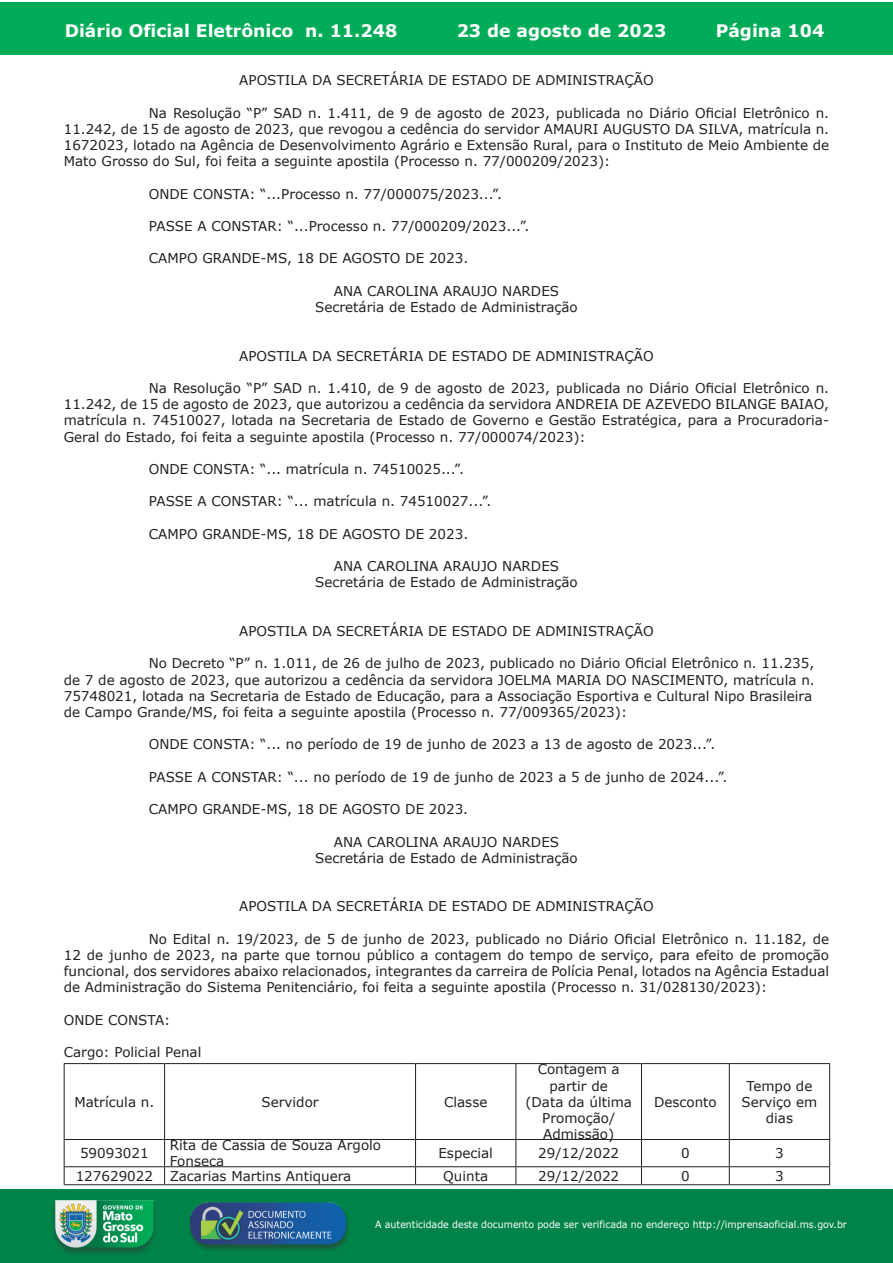
<style>
.page{position:relative;width:893px;height:1263px;background:#fff}
.page>*{position:absolute;margin:0;border:0;box-sizing:border-box;transform-origin:0 0}
.t1{font:700 17.25px "Verdana";color:#fff}
.t2{font:13.5px/16.2px "Verdana";color:#231f20;text-align:center}
.t3{font:9.9px "Verdana";color:#fff;scale:.95 1}
</style>
<div class="page">
<div style="left:0;top:2px;width:893px;height:53px;background:#00ac57"></div>
<div style="left:1px;top:1189px;width:892px;height:74px;background:#008349"></div>
<img style="left:49px;top:1198px;width:111px;height:61px">
<img style="left:185px;top:1201px;width:168px;height:54px">
<hr style="left:64px;top:1063px;width:101px;height:1px;background:#231f20">
<hr style="left:64px;top:1064px;width:1px;height:75px;background:#231f20">
<hr style="left:165px;top:1063px;width:251px;height:1px;background:#231f20">
<hr style="left:164px;top:1064px;width:1px;height:75px;background:#231f20">
<hr style="left:416px;top:1063px;width:100px;height:1px;background:#231f20">
<hr style="left:415px;top:1064px;width:1px;height:75px;background:#231f20">
<hr style="left:516px;top:1063px;width:125px;height:1px;background:#231f20">
<hr style="left:516px;top:1064px;width:1px;height:75px;background:#231f20">
<hr style="left:641px;top:1063px;width:88px;height:1px;background:#231f20">
<hr style="left:641px;top:1064px;width:1px;height:75px;background:#231f20">
<hr style="left:729px;top:1063px;width:101px;height:1px;background:#231f20">
<hr style="left:729px;top:1064px;width:1px;height:75px;background:#231f20">
<hr style="left:829px;top:1064px;width:1px;height:75px;background:#231f20">
<hr style="left:64px;top:1139px;width:101px;height:1px;background:#231f20">
<hr style="left:165px;top:1139px;width:251px;height:1px;background:#231f20">
<hr style="left:416px;top:1139px;width:100px;height:1px;background:#231f20">
<hr style="left:516px;top:1139px;width:125px;height:1px;background:#231f20">
<hr style="left:641px;top:1139px;width:88px;height:1px;background:#231f20">
<hr style="left:729px;top:1139px;width:101px;height:1px;background:#231f20">
<hr style="left:64px;top:1166px;width:101px;height:1px;background:#231f20">
<svg style="left:64px;top:1140px;width:1px;height:44px"></svg>
<hr style="left:165px;top:1166px;width:251px;height:1px;background:#231f20">
<svg style="left:164px;top:1140px;width:1px;height:44px"></svg>
<hr style="left:416px;top:1166px;width:100px;height:1px;background:#231f20">
<svg style="left:415px;top:1140px;width:1px;height:44px"></svg>
<hr style="left:516px;top:1166px;width:125px;height:1px;background:#231f20">
<svg style="left:516px;top:1140px;width:1px;height:44px"></svg>
<hr style="left:641px;top:1166px;width:88px;height:1px;background:#231f20">
<svg style="left:641px;top:1140px;width:1px;height:44px"></svg>
<hr style="left:729px;top:1166px;width:101px;height:1px;background:#231f20">
<svg style="left:729px;top:1140px;width:1px;height:44px"></svg>
<svg style="left:829px;top:1140px;width:1px;height:44px"></svg>
<hr style="left:64px;top:1184px;width:101px;height:1px;background:#231f20">
<hr style="left:165px;top:1184px;width:251px;height:1px;background:#231f20">
<hr style="left:416px;top:1184px;width:100px;height:1px;background:#231f20">
<hr style="left:516px;top:1184px;width:125px;height:1px;background:#231f20">
<hr style="left:641px;top:1184px;width:88px;height:1px;background:#231f20">
<hr style="left:729px;top:1184px;width:101px;height:1px;background:#231f20">
<p class="t1" style="left:65px;top:18px;width:334px">Diário Oficial Eletrônico n. 11.248</p>
<p class="t1" style="left:457px;top:18px;width:211px">23 de agosto de 2023</p>
<p class="t1" style="left:716px;top:18px;width:110px">Página 104</p>
<p class="t2" style="left:239px;top:72px;width:416px">APOSTILA DA SECRETÁRIA DE ESTADO DE ADMINISTRAÇÃO</p>
<p class="t2" style="left:64px;top:104px;width:767px;text-align:justify;text-indent:85px">Na Resolução “P” SAD n. 1.411, de 9 de agosto de 2023, publicada no Diário Oficial Eletrônico n.<br>11.242, de 15 de agosto de 2023, que revogou a cedência do servidor AMAURI AUGUSTO DA SILVA, matrícula n.<br>1672023, lotado na Agência de Desenvolvimento Agrário e Extensão Rural, para o Instituto de Meio Ambiente de Mato Grosso do Sul, foi feita a seguinte apostila (Processo n. 77/000209/2023):</p>
<p class="t2" style="left:149px;top:185px;width:355px">ONDE CONSTA: “...Processo n. 77/000075/2023...”.</p>
<p class="t2" style="left:149px;top:218px;width:382px">PASSE A CONSTAR: “...Processo n. 77/000209/2023...”.</p>
<p class="t2" style="left:149px;top:250px;width:321px">CAMPO GRANDE-MS, 18 DE AGOSTO DE 2023.</p>
<p class="t2" style="left:315px;top:283px;width:264px">ANA CAROLINA ARAUJO NARDES<br>Secretária de Estado de Administração</p>
<p class="t2" style="left:239px;top:347px;width:416px">APOSTILA DA SECRETÁRIA DE ESTADO DE ADMINISTRAÇÃO</p>
<p class="t2" style="left:64px;top:380px;width:767px;text-align:justify;text-indent:85px">Na Resolução “P” SAD n. 1.410, de 9 de agosto de 2023, publicada no Diário Oficial Eletrônico n.<br>11.242, de 15 de agosto de 2023, que autorizou a cedência da servidora ANDREIA DE AZEVEDO BILANGE BAIAO, matrícula n. 74510027, lotada na Secretaria de Estado de Governo e Gestão Estratégica, para a Procuradoria-Geral do Estado, foi feita a seguinte apostila (Processo n. 77/000074/2023):</p>
<p class="t2" style="left:149px;top:461px;width:317px">ONDE CONSTA: “... matrícula n. 74510025...”.</p>
<p class="t2" style="left:149px;top:493px;width:344px">PASSE A CONSTAR: “... matrícula n. 74510027...”.</p>
<p class="t2" style="left:149px;top:526px;width:321px">CAMPO GRANDE-MS, 18 DE AGOSTO DE 2023.</p>
<p class="t2" style="left:315px;top:558px;width:264px">ANA CAROLINA ARAUJO NARDES<br>Secretária de Estado de Administração</p>
<p class="t2" style="left:239px;top:623px;width:416px">APOSTILA DA SECRETÁRIA DE ESTADO DE ADMINISTRAÇÃO</p>
<p class="t2" style="left:64px;top:655px;width:753px;text-align:left;text-indent:85px">No Decreto “P” n. 1.011, de 26 de julho de 2023, publicado no Diário Oficial Eletrônico n. 11.235, de 7 de agosto de 2023, que autorizou a cedência da servidora JOELMA MARIA DO NASCIMENTO, matrícula n.<br>75748021, lotada na Secretaria de Estado de Educação, para a Associação Esportiva e Cultural Nipo Brasileira de Campo Grande/MS, foi feita a seguinte apostila (Processo n. 77/009365/2023):</p>
<p class="t2" style="left:149px;top:736px;width:568px">ONDE CONSTA: “... no período de 19 de junho de 2023 a 13 de agosto de 2023...”.</p>
<p class="t2" style="left:149px;top:769px;width:580px">PASSE A CONSTAR: “... no período de 19 de junho de 2023 a 5 de junho de 2024...”.</p>
<p class="t2" style="left:149px;top:801px;width:321px">CAMPO GRANDE-MS, 18 DE AGOSTO DE 2023.</p>
<p class="t2" style="left:315px;top:833px;width:264px">ANA CAROLINA ARAUJO NARDES<br>Secretária de Estado de Administração</p>
<p class="t2" style="left:239px;top:898px;width:416px">APOSTILA DA SECRETÁRIA DE ESTADO DE ADMINISTRAÇÃO</p>
<p class="t2" style="left:64px;top:931px;width:767px;text-align:justify;text-indent:85px">No Edital n. 19/2023, de 5 de junho de 2023, publicado no Diário Oficial Eletrônico n. 11.182, de 12 de junho de 2023, na parte que tornou público a contagem do tempo de serviço, para efeito de promoção funcional, dos servidores abaixo relacionados, integrantes da carreira de Polícia Penal, lotados na Agência Estadual de Administração do Sistema Penitenciário, foi feita a seguinte apostila (Processo n. 31/028130/2023):</p>
<p class="t2" style="left:64px;top:1012px;width:108px">ONDE CONSTA:</p>
<p class="t2" style="left:64px;top:1044px;width:139px">Cargo: Policial Penal</p>
<p class="t2" style="left:74px;top:1093px;width:81px">Matrícula n.</p>
<p class="t2" style="left:262px;top:1093px;width:59px">Servidor</p>
<p class="t2" style="left:444px;top:1093px;width:45px">Classe</p>
<p class="t2" style="left:525px;top:1061px;width:108px">Contagem a partir de<br>(Data da última<br>Promoção/<br>Admissão)</p>
<p class="t2" style="left:741px;top:1077px;width:77px">Tempo de<br>Serviço em dias</p>
<p class="t2" style="left:654px;top:1093px;width:64px">Desconto</p>
<p class="t2" style="left:80px;top:1145px;width:70px">59093021</p>
<p class="t2" style="left:170px;top:1137px;width:213px;text-align:left">Rita de Cassia de Souza Argolo<br>Fonseca</p>
<p class="t2" style="left:438px;top:1145px;width:56px">Especial</p>
<p class="t2" style="left:538px;top:1145px;width:82px">29/12/2022</p>
<p class="t2" style="left:681px;top:1145px;width:10px">0</p>
<p class="t2" style="left:775px;top:1145px;width:10px">3</p>
<p class="t2" style="left:76px;top:1168px;width:277px">127629022 Zacarias Martins Antiquera</p>
<p class="t2" style="left:443px;top:1168px;width:46px">Quinta</p>
<p class="t2" style="left:538px;top:1168px;width:82px">29/12/2022</p>
<p class="t2" style="left:681px;top:1168px;width:10px">0</p>
<p class="t2" style="left:775px;top:1168px;width:10px">3</p>
<p class="t3" style="left:375px;top:1218px;width:498px">A autenticidade deste documento pode ser verificada no endereço http://imprensaoficial.ms.gov.br</p>
</div>
